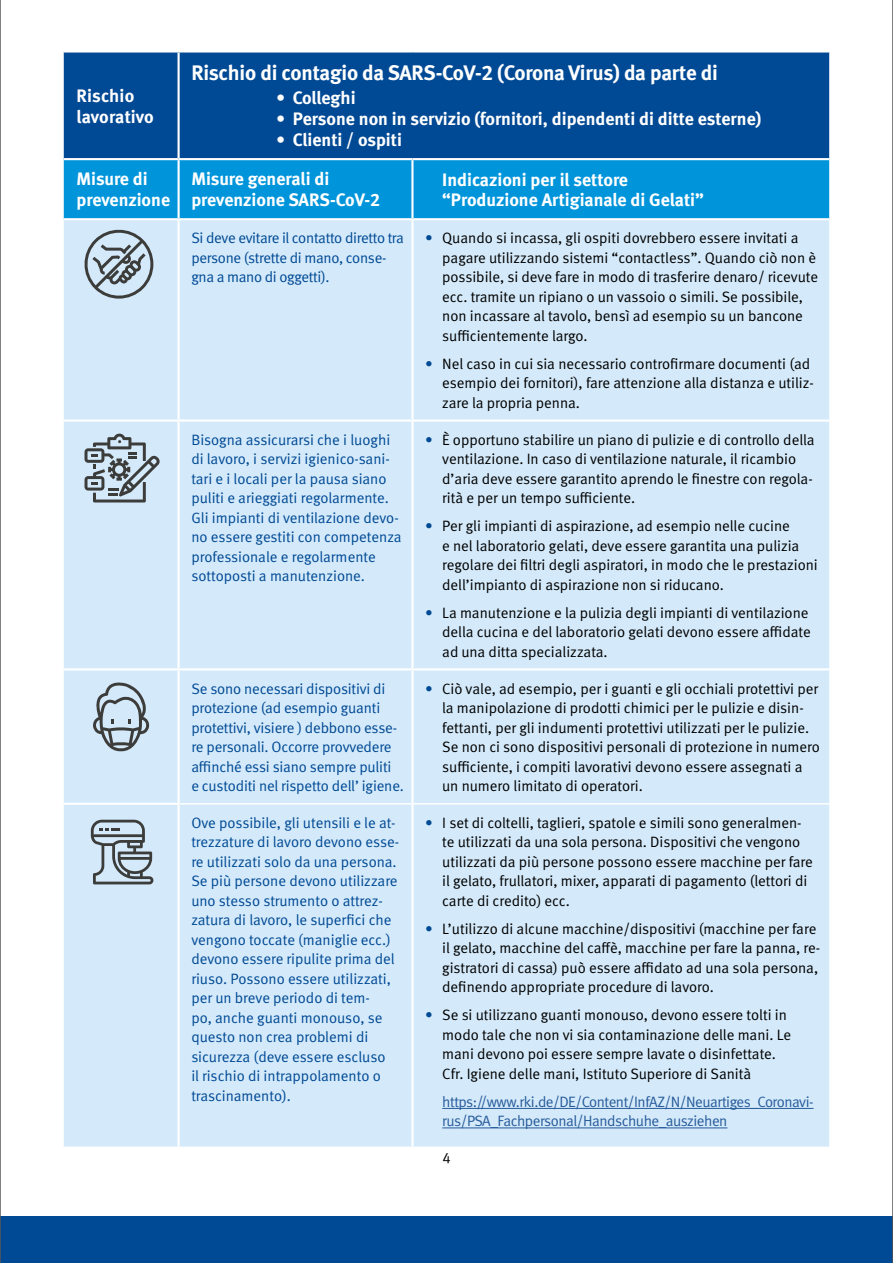
<style>
.page{position:relative;width:893px;height:1263px;background:#fff}
.page>*{position:absolute;margin:0;border:0;box-sizing:border-box;transform-origin:0 0}
.Tabelle_fett_weiß{font:700 21px "DGUV Meta";letter-spacing:-.01em;color:#fff}
.Tabelle_regular{font:700 18px/21px "DGUV Meta";color:#fff}
.Tabelle_fett_weiß-2{font:700 18px/21px "DGUV Meta";color:#fff}
.Tabelle_Bullet{font:15px/19.5px "DGUV Meta";color:#000}
.Tabelle_regular-2{font:15px/19.5px "DGUV Meta";letter-spacing:-.005em;color:#004994}
.Tabelle_regular-3{font:15px/19.5px "DGUV Meta";letter-spacing:-.03em;color:#275b9b}
.s1{color:#004994}
</style>
<div class="page">
<div style="left:0;top:1216px;width:893px;height:47px;background:#004994"></div>
<div style="left:64px;top:53px;width:765px;height:105px;background:#004994"></div>
<div style="left:64px;top:160px;width:765px;height:58px;background:#0095db"></div>
<div style="left:64px;top:220px;width:765px;height:926px;background:#d4eafa"></div>
<hr style="left:180px;top:803px;width:231px;height:1px;background:#fff">
<hr style="left:414px;top:803px;width:415px;height:1px;background:#fff">
<hr style="left:178px;top:220px;width:2px;height:199px;background:#fff">
<hr style="left:411px;top:220px;width:3px;height:199px;background:#fff">
<hr style="left:64px;top:419px;width:115px;height:3px;background:#fff">
<hr style="left:179px;top:419px;width:233px;height:3px;background:#fff">
<hr style="left:178px;top:422px;width:2px;height:246px;background:#fff">
<hr style="left:412px;top:419px;width:417px;height:3px;background:#fff">
<hr style="left:411px;top:422px;width:3px;height:246px;background:#fff">
<hr style="left:64px;top:668px;width:115px;height:2px;background:#fff">
<hr style="left:179px;top:668px;width:233px;height:2px;background:#fff">
<hr style="left:178px;top:670px;width:2px;height:133px;background:#fff">
<hr style="left:412px;top:668px;width:417px;height:2px;background:#fff">
<hr style="left:411px;top:670px;width:3px;height:134px;background:#fff">
<hr style="left:64px;top:803px;width:116px;height:2px;background:#fff">
<hr style="left:178px;top:805px;width:2px;height:341px;background:#fff">
<hr style="left:411px;top:804px;width:3px;height:342px;background:#fff">
<hr style="left:178px;top:53px;width:2px;height:105px;background:#fff">
<hr style="left:178px;top:160px;width:2px;height:58px;background:#fff">
<hr style="left:411px;top:160px;width:3px;height:58px;background:#fff">
<hr style="left:442px;top:1108px;width:371px;height:1px;background:#275b9b">
<hr style="left:442px;top:1127px;width:285px;height:1px;background:#275b9b">
<svg style="left:81px;top:226px;width:72px;height:73px;background:#acbcc7"></svg>
<svg style="left:92px;top:682px;width:58px;height:69px;background:#a9b9c5"></svg>
<svg style="left:85px;top:434px;width:75px;height:68px;background:#a1afb9"></svg>
<svg style="left:91px;top:820px;width:62px;height:64px;background:#9eacb6"></svg>
<hr style="left:892px;top:0;width:1px;height:1263px;background:#575756">
<hr style="left:0;top:0;width:1px;height:1263px;background:#575756">
<p class="Tabelle_fett_weiß-2" style="left:77px;top:86px;width:79px">Rischio lavorativo</p>
<p class="Tabelle_fett_weiß" style="left:191px;top:61px;width:528px">Rischio di contagio da SARS-CoV-2 (Corona Virus) da parte di</p>
<p class="Tabelle_fett_weiß-2" style="left:276px;top:88px;width:81px">• Colleghi</p>
<p class="Tabelle_fett_weiß-2" style="left:276px;top:109px;width:486px">• Persone non in servizio (fornitori, dipendenti di ditte esterne)</p>
<p class="Tabelle_fett_weiß-2" style="left:276px;top:130px;width:127px">• Clienti / ospiti</p>
<p class="Tabelle_regular" style="left:77px;top:169px;width:95px">Misure di prevenzione</p>
<p class="Tabelle_regular" style="left:191px;top:169px;width:190px">Misure generali di prevenzione SARS-CoV-2</p>
<p class="Tabelle_regular" style="left:442px;top:171px;width:263px;line-height:19.5px">Indicazioni per il settore “Produzione Artigianale di Gelati”</p>
<p class="Tabelle_regular-2" style="left:191px;top:229px;width:214px">Si deve evitare il contatto diretto tra persone (strette di mano, conse&shy;gna a mano di oggetti).</p>
<p class="Tabelle_Bullet" style="left:442px;top:229px;width:377px;text-indent:-17px"><span class="s1">•</span> Quando si incassa, gli ospiti dovrebbero essere invitati a pagare utilizzando sistemi “contactless”. Quando ciò non è possibile, si deve fare in modo di trasferire denaro/ ricevute ecc. tramite un ripiano o un vassoio o simili. Se possibile, non incassare al tavolo, bensì ad esempio su un bancone sufficientemente largo.</p>
<p class="Tabelle_Bullet" style="left:442px;top:354px;width:373px;text-indent:-17px"><span class="s1">•</span> Nel caso in cui sia necessario controfirmare documenti (ad esempio dei fornitori), fare attenzione alla distanza e utiliz&shy;zare la propria penna.</p>
<p class="Tabelle_regular-2" style="left:191px;top:430px;width:212px">Bisogna assicurarsi che i luoghi di lavoro, i servizi igienico-sani&shy;tari e i locali per la pausa siano puliti e arieggiati regolarmente.<br>Gli impianti di ventilazione devo&shy;no essere gestiti con competenza professionale e regolarmente sottoposti a manutenzione.</p>
<p class="Tabelle_Bullet" style="left:442px;top:430px;width:374px;text-indent:-17px"><span class="s1">•</span> È opportuno stabilire un piano di pulizie e di controllo della ventilazione. In caso di ventilazione naturale, il ricambio d’aria deve essere garantito aprendo le finestre con regola&shy;rità e per un tempo sufficiente.</p>
<p class="Tabelle_Bullet" style="left:442px;top:517px;width:377px;text-indent:-17px"><span class="s1">•</span> Per gli impianti di aspirazione, ad esempio nelle cucine<br>e nel laboratorio gelati, deve essere garantita una pulizia regolare dei filtri degli aspiratori, in modo che le prestazioni dell’impianto di aspirazione non si riducano.</p>
<p class="Tabelle_Bullet" style="left:442px;top:603px;width:370px;text-indent:-17px"><span class="s1">•</span> La manutenzione e la pulizia degli impianti di ventilazione della cucina e del laboratorio gelati devono essere affidate ad una ditta specializzata.</p>
<p class="Tabelle_regular-2" style="left:191px;top:679px;width:214px">Se sono necessari dispositivi di protezione (ad esempio guanti protettivi, visiere ) debbono esse&shy;re personali. Occorre provvedere affinché essi siano sempre puliti<br>e custoditi nel rispetto dell’ igiene.</p>
<p class="Tabelle_Bullet" style="left:442px;top:679px;width:379px;text-indent:-17px"><span class="s1">•</span> Ciò vale, ad esempio, per i guanti e gli occhiali protettivi per la manipolazione di prodotti chimici per le pulizie e disin&shy;fettanti, per gli indumenti protettivi utilizzati per le pulizie.<br>Se non ci sono dispositivi personali di protezione in numero sufficiente, i compiti lavorativi devono essere assegnati a un numero limitato di operatori.</p>
<p class="Tabelle_regular-2" style="left:191px;top:813px;width:209px">Ove possibile, gli utensili e le at&shy;trezzature di lavoro devono esse&shy;re utilizzati solo da una persona.<br>Se più persone devono utilizzare uno stesso strumento o attrez&shy;zatura di lavoro, le superfici che vengono toccate (maniglie ecc.) devono essere ripulite prima del</p>
<p class="Tabelle_regular-2" style="left:191px;top:969px;width:201px">riuso. Possono essere utilizzati, per un breve periodo di tem&shy;po, anche guanti monouso, se questo non crea problemi di sicurezza (deve essere escluso il rischio di intrappolamento o trascinamento).</p>
<p class="Tabelle_Bullet" style="left:442px;top:813px;width:372px;text-indent:-17px"><span class="s1">•</span> I set di coltelli, taglieri, spatole e simili sono generalmen&shy;te utilizzati da una sola persona. Dispositivi che vengono utilizzati da più persone possono essere macchine per fare il gelato, frullatori, mixer, apparati di pagamento (lettori di carte di credito) ecc.</p>
<p class="Tabelle_Bullet" style="left:442px;top:919px;width:379px;text-indent:-17px"><span class="s1">•</span> L’utilizzo di alcune macchine/dispositivi (macchine per fare il gelato, macchine del caffè, macchine per fare la panna, re&shy;gistratori di cassa) può essere affidato ad una sola persona, definendo appropriate procedure di lavoro.</p>
<p class="Tabelle_Bullet" style="left:442px;top:1006px;width:350px;text-indent:-17px"><span class="s1">•</span> Se si utilizzano guanti monouso, devono essere tolti in modo tale che non vi sia contaminazione delle mani. Le mani devono poi essere sempre lavate o disinfettate.<br>Cfr. Igiene delle mani, Istituto Superiore di Sanità</p>
<p class="Tabelle_regular-3" style="left:442px;top:1092px;width:373px">https://www.rki.de/DE/Content/InfAZ/N/Neuartiges_Coronavi&shy;rus/PSA_Fachpersonal/Handschuhe_ausziehen</p>
<p class="Tabelle_Bullet" style="left:442px;top:1149px;width:10px">4</p>
</div>
